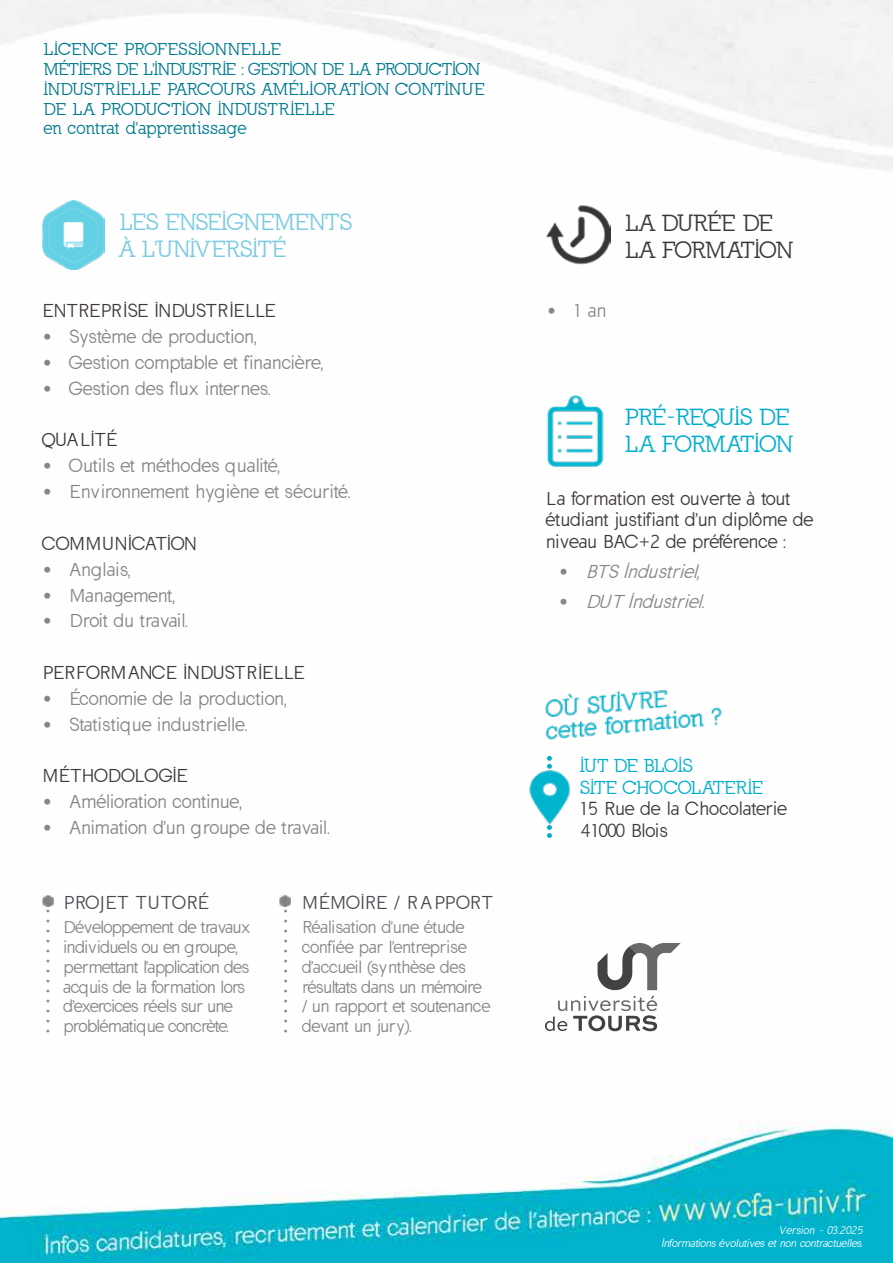
<style>
.page{position:relative;width:893px;height:1263px;background:#fff}
.page>*{position:absolute;margin:0;border:0;box-sizing:border-box;transform-origin:0 0}
.t1{font:22.5px/27px "California";color:#7bcbe2}
.t2{font:22.5px/27px "California";color:#00aecc}
.t3{font:22.5px/27px "California";color:#3d3936}
.t4{font:18px "California Sans";color:#858487}
.t5{font:18px/21.6px "California Sans";color:#3d3936}
.t6{font:18px "California Sans";letter-spacing:.02em;color:#858487}
.t7{font:italic 18px "California Sans";color:#8a8684}
.t8{font:18px "California Sans";letter-spacing:.03em;color:#484a4f}
.t9{font:18px/21.6px "California";letter-spacing:.025em;color:#00aecc}
.t10{font:18px "California Sans";letter-spacing:.025em;color:#3d3936}
.t11{font:18px "California Sans";letter-spacing:.03em;color:#858487}
.t12{font:18px "California Sans";letter-spacing:.025em;color:#858487}
.t13{font:18px "California Sans";letter-spacing:.03em;color:#3d3936}
.t14{font:18px "California Sans";color:#8a8684}
.t15{font:16.5px/19.8px "California";letter-spacing:.03em;color:#007a8e}
.t16{font:16.5px/19.8px "California Sans";letter-spacing:-.03em;color:#858487}
.t17{font:16.5px/19.8px "California Sans";letter-spacing:-.01em;color:#858487}
.t18{font:italic 10.5px/12.6px "California Sans";color:#fff;text-align:right}
.t19{font:8.4px/10.1px "California Sans";color:#8a8684;text-align:justify}
.s1{font-style:normal}
</style>
<div class="page">
<img style="left:0;top:0;width:893px;height:1263px">
<img style="left:43px;top:201px;width:62px;height:68px">
<img style="left:546px;top:205px;width:65px;height:62px">
<img style="left:539px;top:393px;width:71px;height:74px">
<img style="left:541px;top:685px;width:184px;height:55px">
<img style="left:527px;top:767px;width:46px;height:60px">
<svg style="left:547px;top:756px;width:5px;height:13px"></svg>
<svg style="left:547px;top:825px;width:5px;height:13px"></svg>
<svg style="left:43px;top:895px;width:10px;height:11px"></svg>
<svg style="left:280px;top:895px;width:10px;height:11px"></svg>
<svg style="left:545px;top:943px;width:136px;height:88px"></svg>
<p class="t15" style="left:44px;top:40px;width:442px">LICENCE PROFESSIONNELLE<br>MÉTIERS DE L'INDUSTRIE : GESTION DE LA PRODUCTION INDUSTRIELLE PARCOURS AMÉLIOR ATION CONTINUE DE LA PRODUCTION INDUSTRIELLE<br>en contrat d'apprentissage</p>
<p class="t1" style="left:120px;top:209px;width:233px">LES ENSEIGNEMENTS<br>À L'UNIVERSITÉ</p>
<p class="t3" style="left:625px;top:210px;width:169px">LA DURÉE DE<br>LA FORMATION</p>
<p class="t5" style="left:43px;top:300px;width:235px">ENTREPRISE INDUSTRIELLE</p>
<p class="t4" style="left:43px;top:326px;width:216px">• Système de production,</p>
<p class="t4" style="left:43px;top:352px;width:282px">• Gestion comptable et financière,</p>
<p class="t12" style="left:43px;top:378px;width:229px">• Gestion des flux internes.</p>
<p class="t13" style="left:43px;top:430px;width:76px">QUALITÉ</p>
<p class="t6" style="left:43px;top:455px;width:239px">• Outils et méthodes qualité,</p>
<p class="t4" style="left:43px;top:481px;width:309px">• Environnement hygiène et sécurité.</p>
<p class="t10" style="left:43px;top:533px;width:156px">COMMUNICATION</p>
<p class="t6" style="left:43px;top:559px;width:90px">• Anglais,</p>
<p class="t4" style="left:43px;top:585px;width:134px">• Management,</p>
<p class="t4" style="left:43px;top:610px;width:147px">• Droit du travail.</p>
<p class="t5" style="left:43px;top:662px;width:263px">PERFORMANCE INDUSTRIELLE</p>
<p class="t4" style="left:43px;top:688px;width:246px">• Économie de la production,</p>
<p class="t11" style="left:43px;top:714px;width:206px">• Statistique industrielle.</p>
<p class="t10" style="left:43px;top:766px;width:147px">MÉTHODOLOGIE</p>
<p class="t4" style="left:43px;top:791px;width:201px">• Amélioration continue,</p>
<p class="t4" style="left:43px;top:817px;width:289px">• Animation d'un groupe de travail.</p>
<p class="t8" style="left:64px;top:892px;width:147px">PROJET TUTORÉ</p>
<p class="t16" style="left:64px;top:917px;width:189px">Développement de travaux individuels ou en groupe, permettant l'application des acquis de la formation lors d'exercices réels sur une problématique concrète.</p>
<p class="t19" style="left:46px;top:906px;width:6px">• • • • • • • • • • • • •</p>
<p class="t19" style="left:283px;top:906px;width:6px">• • • • • • • • • • • • •</p>
<p class="t8" style="left:302px;top:892px;width:192px">MÉMOIRE / R APPORT</p>
<p class="t17" style="left:302px;top:917px;width:190px">Réalisation d'une étude confiée par l'entreprise d'accueil (synthèse des résultats dans un mémoire / un rapport et soutenance devant un jury).</p>
<p class="t14" style="left:547px;top:300px;width:61px">• 1 an</p>
<p class="t2" style="left:625px;top:404px;width:169px">PRÉ-REQUIS DE<br>LA FORMATION</p>
<p class="t5" style="left:546px;top:488px;width:268px">La formation est ouverte à tout étudiant justifiant d'un diplôme de niveau BAC+2 de préférence :</p>
<p class="t7" style="left:559px;top:561px;width:148px"><span class="s1">•</span> BTSIndustriel,</p>
<p class="t7" style="left:559px;top:591px;width:153px"><span class="s1">•</span> DUT Industriel.</p>
<p class="t9" style="left:580px;top:755px;width:184px">IUT DE BLOIS<br>SITE CHOCOLATERIE</p>
<p class="t5" style="left:580px;top:798px;width:208px">15 Rue de la Chocolaterie<br>41000 Blois</p>
<p class="t18" style="left:661px;top:1224px;width:205px">Version - 03.2025<br>Informations évolutives et non contractuelles.</p>
</div>
